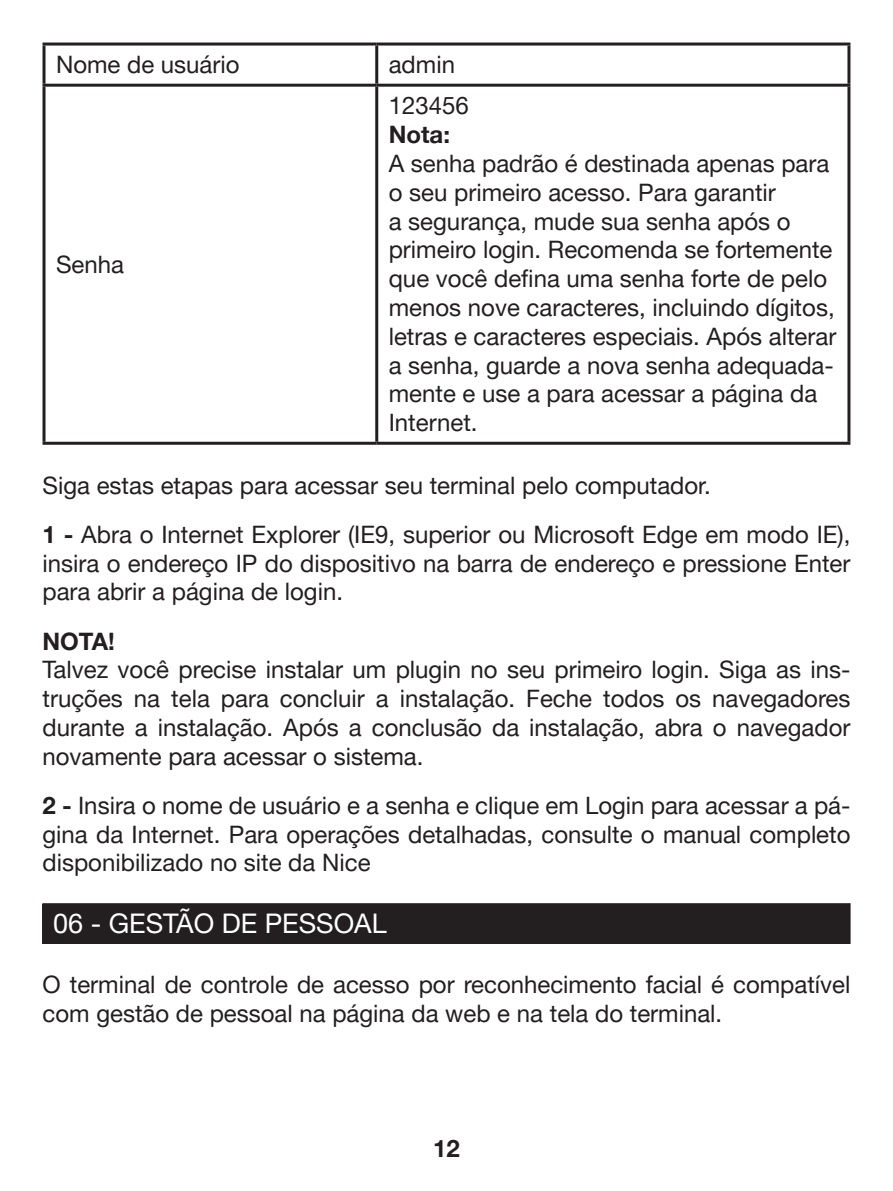
<style>
.page{position:relative;width:893px;height:1191px;background:#fff}
.page>*{position:absolute;margin:0;border:0;box-sizing:border-box;transform-origin:0 0}
.t1{font:27px "Helvetica Neue LT Pro";color:#fff}
.t2{font:24px/28.8px "Helvetica Neue LT Pro";color:#231f20;text-align:justify}
.t3{font:700 24px "Helvetica Neue LT Pro";color:#231f20}
.s1{font-weight:700}
</style>
<div class="page">
<hr style="left:43px;top:43px;width:334px;height:3px;background:#231f20">
<hr style="left:43px;top:46px;width:3px;height:38px;background:#231f20">
<hr style="left:377px;top:43px;width:473px;height:3px;background:#231f20">
<hr style="left:375px;top:46px;width:3px;height:38px;background:#231f20">
<hr style="left:847px;top:46px;width:3px;height:38px;background:#231f20">
<hr style="left:43px;top:84px;width:334px;height:3px;background:#231f20">
<hr style="left:43px;top:87px;width:3px;height:355px;background:#231f20">
<hr style="left:377px;top:84px;width:473px;height:3px;background:#231f20">
<hr style="left:375px;top:87px;width:3px;height:355px;background:#231f20">
<hr style="left:847px;top:87px;width:3px;height:355px;background:#231f20">
<hr style="left:43px;top:442px;width:334px;height:3px;background:#231f20">
<hr style="left:377px;top:442px;width:473px;height:3px;background:#231f20">
<div style="left:43px;top:903px;width:807px;height:40px;background:#231f20"></div>
<div style="left:43px;top:903px;width:807px;height:41px;border:1px solid #231f20"></div>
<p class="t2" style="left:56px;top:50px;width:185px">Nome de usuário</p>
<p class="t2" style="left:389px;top:50px;width:68px">admin</p>
<p class="t2" style="left:56px;top:249px;width:70px">Senha</p>
<p class="t2" style="left:389px;top:91px;width:82px">123456</p>
<p class="t3" style="left:389px;top:120px;width:63px">Nota:</p>
<p class="t2" style="left:389px;top:148px;width:449px;text-align:left">A senha padrão é destinada apenas para o seu primeiro acesso. Para garantir<br>a segurança, mude sua senha após o primeiro login. Recomenda se fortemente que você defina uma senha forte de pelo menos nove caracteres, incluindo dígitos, letras e caracteres especiais. Após alterar a senha, guarde a nova senha adequada&shy;mente e use a para acessar a página da Internet.</p>
<p class="t2" style="left:43px;top:470px;width:670px">Siga estas etapas para acessar seu terminal pelo computador.</p>
<p class="t2" style="left:43px;top:519px;width:809px"><span class="s1">1 -</span> Abra o Internet Explorer (IE9, superior ou Microsoft Edge em modo IE), insira o endereço IP do dispositivo na barra de endereço e pressione Enter para abrir a página de login.</p>
<p class="t3" style="left:43px;top:626px;width:74px">NOTA!</p>
<p class="t2" style="left:43px;top:655px;width:809px">Talvez você precise instalar um plugin no seu primeiro login. Siga as ins&shy;truções na tela para concluir a instalação. Feche todos os navegadores durante a instalação. Após a conclusão da instalação, abra o navegador novamente para acessar o sistema.</p>
<p class="t2" style="left:43px;top:790px;width:809px"><span class="s1">2 -</span> Insira o nome de usuário e a senha e clique em Login para acessar a pá&shy;gina da Internet. Para operações detalhadas, consulte o manual completo disponibilizado no site da Nice</p>
<p class="t1" style="left:53px;top:907px;width:335px">06 - GESTÃO DE PESSOAL</p>
<p class="t2" style="left:43px;top:969px;width:809px">O terminal de controle de acesso por reconhecimento facial é compatível com gestão de pessoal na página da web e na tela do terminal.</p>
<p class="t3" style="left:433px;top:1133px;width:28px">12</p>
</div>
